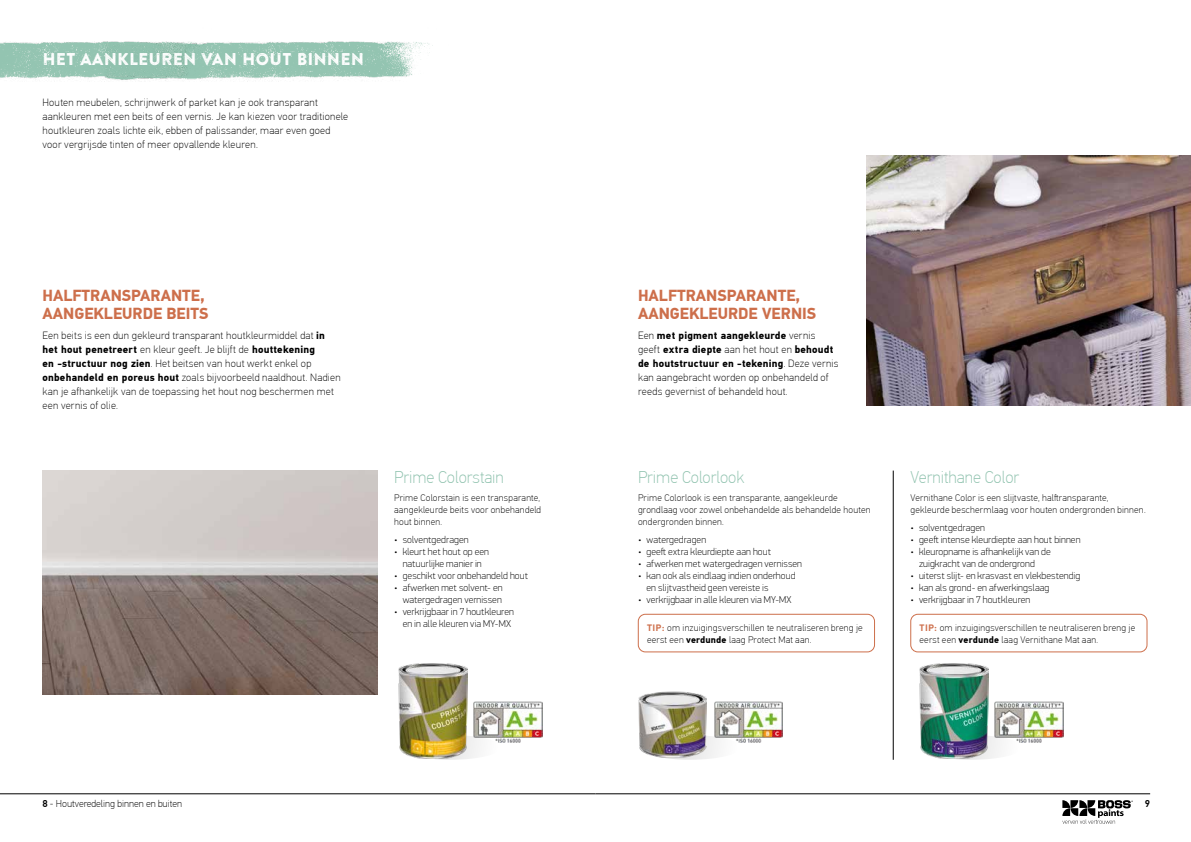
<style>
.page{position:relative;width:1191px;height:842px;background:#fff}
.page>*{position:absolute;margin:0;border:0;box-sizing:border-box;transform-origin:0 0}
.t1{font:100 17px "PF Din Text Pro";color:#8fc2ae}
.t2{font:17px "Brandon Printed Two";color:#fff}
.t3{font:700 16px/18px "PF Din Text Pro";color:#cd6f4b}
.t4{font:100 10.5px/14px "PF Din Text Pro";letter-spacing:.025em;color:#000}
.t5{font:100 10px/12px "PFDIN Display Pro";letter-spacing:.01em;color:#000}
.t6{font:100 10px "PF Din Text Pro";color:#000}
.t7{font:500 10px "PF Din Text Pro";color:#000}
.t8{font:100 9.5px/12px "PF Din Text Pro";letter-spacing:.025em;color:#000}
.s1{font-weight:700}
.s2{font-family:"PFDIN Display Pro";font-weight:700;color:#cd6f4b}
.s3{font-weight:500}
</style>
<div class="page">
<div style="left:400px;top:735px;width:102px;height:25px;background:#f5f5f5;border-radius:50%"></div>
<img style="left:398px;top:663px;width:69px;height:95px">
<div style="left:921px;top:735px;width:101px;height:25px;background:#f5f5f5;border-radius:50%"></div>
<img style="left:919px;top:663px;width:69px;height:95px">
<svg style="left:639px;top:735px;width:102px;height:25px"></svg>
<img style="left:638px;top:691px;width:68px;height:66px">
<hr style="left:0;top:793px;width:595px;height:1px;background:#000">
<hr style="left:595px;top:793px;width:555px;height:1px;background:#000">
<svg style="left:1062px;top:800px;width:70px;height:24px"></svg>
<img style="left:237px;top:41px;width:196px;height:41px">
<img style="left:0;top:41px;width:237px;height:40px">
<img style="left:43px;top:471px;width:334px;height:224px">
<img style="left:866px;top:156px;width:325px;height:249px">
<hr style="left:893px;top:471px;width:1px;height:289px;background:#000">
<div style="left:910px;top:614px;width:237px;height:38px;border:1px solid #cd6f4b;border-radius:7px"></div>
<div style="left:638px;top:614px;width:236px;height:38px;border:1px solid #cd6f4b;border-radius:7px"></div>
<img style="left:994px;top:701px;width:69px;height:41px">
<img style="left:714px;top:701px;width:68px;height:41px">
<img style="left:474px;top:701px;width:68px;height:41px">
<h1 class="t2" style="left:43px;top:49px;width:323px">HET AANKLEUREN VAN HOUT BINNEN</h1>
<p class="t4" style="left:43px;top:95px;width:307px">Houten meubelen, schrijnwerk of parket kan je ook transparant aankleuren met een beits of een vernis. Je kan kiezen voor traditionele houtkleuren zoals lichte eik, ebben of palissander, maar even goed voor vergrijsde tinten of meer opvallende kleuren.</p>
<h2 class="t3" style="left:43px;top:287px;width:167px">HALFTRANSPARANTE,<br>AANGEKLEURDE BEITS</h2>
<p class="t4" style="left:43px;top:328px;width:300px">Een beits is een dun gekleurd transparant houtkleurmiddel dat <span class="s1">in het hout penetreert</span> en kleur geeft. Je blijft de <span class="s1">houttekening<br>en -structuur nog zien</span>. Het beitsen van hout werkt enkel op <span class="s1">onbehandeld en poreus hout</span> zoals bijvoorbeeld naaldhout. Nadien kan je afhankelijk van de toepassing het hout nog beschermen met een vernis of olie.</p>
<h1 class="t1" style="left:394px;top:468px;width:111px">Prime Colorstain</h1>
<p class="t8" style="left:394px;top:492px;width:148px;text-align:justify">Prime Colorstain is een transparante, aangekleurde beits voor onbehandeld hout binnen.</p>
<p class="t5" style="left:394px;top:533px;width:76px">• solventgedragen</p>
<p class="t5" style="left:394px;top:545px;width:96px;text-align:center">• kleurt het hout op een natuurlijke manier in</p>
<p class="t5" style="left:394px;top:569px;width:135px">• geschikt voor onbehandeld hout</p>
<p class="t5" style="left:394px;top:581px;width:110px;text-align:right">• afwerken met solvent- en watergedragen vernissen</p>
<p class="t5" style="left:394px;top:605px;width:121px;text-align:center">• verkrijgbaar in 7 houtkleuren en in alle kleuren via MY-MX</p>
<h2 class="t3" style="left:638px;top:287px;width:179px">HALFTRANSPARANTE,<br>AANGEKLEURDE VERNIS</h2>
<p class="t4" style="left:638px;top:328px;width:202px">Een <span class="s1">met pigment aangekleurde</span> vernis geeft <span class="s1">extra diepte</span> aan het hout en <span class="s1">behoudt de houtstructuur en -tekening</span>. Deze vernis kan aangebracht worden op onbehandeld of reeds gevernist of behandeld hout.</p>
<h1 class="t1" style="left:638px;top:468px;width:108px">Prime Colorlook</h1>
<p class="t8" style="left:638px;top:492px;width:234px">Prime Colorlook is een transparante, aangekleurde grondlaag voor zowel onbehandelde als behandelde houten ondergronden binnen.</p>
<p class="t5" style="left:638px;top:533px;width:70px">• watergedragen</p>
<p class="t5" style="left:638px;top:545px;width:135px">• geeft extra kleurdiepte aan hout</p>
<p class="t5" style="left:638px;top:557px;width:166px">• afwerken met watergedragen vernissen</p>
<p class="t5" style="left:646px;top:569px;width:150px;text-indent:-8px">• kan ook als eindlaag indien onderhoud en slijtvastheid geen vereiste is</p>
<p class="t5" style="left:638px;top:593px;width:155px">• verkrijgbaar in alle kleuren via MY-MX</p>
<p class="t8" style="left:647px;top:622px;width:217px"><span class="s2">TIP:</span> om inzuigingsverschillen te neutraliseren breng je eerst een <span class="s1">verdunde</span> laag Protect Mat aan.</p>
<h1 class="t1" style="left:910px;top:468px;width:110px">Vernithane Color</h1>
<p class="t8" style="left:910px;top:492px;width:237px">Vernithane Color is een slijtvaste, halftransparante, gekleurde beschermlaag voor houten ondergronden binnen.</p>
<p class="t5" style="left:910px;top:521px;width:76px">• solventgedragen</p>
<p class="t5" style="left:910px;top:533px;width:171px">• geeft intense kleurdiepte aan hout binnen</p>
<p class="t5" style="left:919px;top:545px;width:133px;text-indent:-8px">• kleuropname is afhankelijk van de zuigkracht van de ondergrond</p>
<p class="t5" style="left:910px;top:569px;width:171px">• uiterst slijt- en krasvast en vlekbestendig</p>
<p class="t5" style="left:910px;top:581px;width:140px">• kan als grond- en afwerkingslaag</p>
<p class="t5" style="left:910px;top:593px;width:121px">• verkrijgbaar in 7 houtkleuren</p>
<p class="t8" style="left:919px;top:622px;width:217px"><span class="s2">TIP:</span> om inzuigingsverschillen te neutraliseren breng je eerst een <span class="s1">verdunde</span> laag Vernithane Mat aan.</p>
<p class="t6" style="left:43px;top:798px;width:141px"><span class="s3">8</span> - Houtveredeling binnen en buiten</p>
<p class="t7" style="left:1144px;top:798px;width:7px">9</p>
</div>
